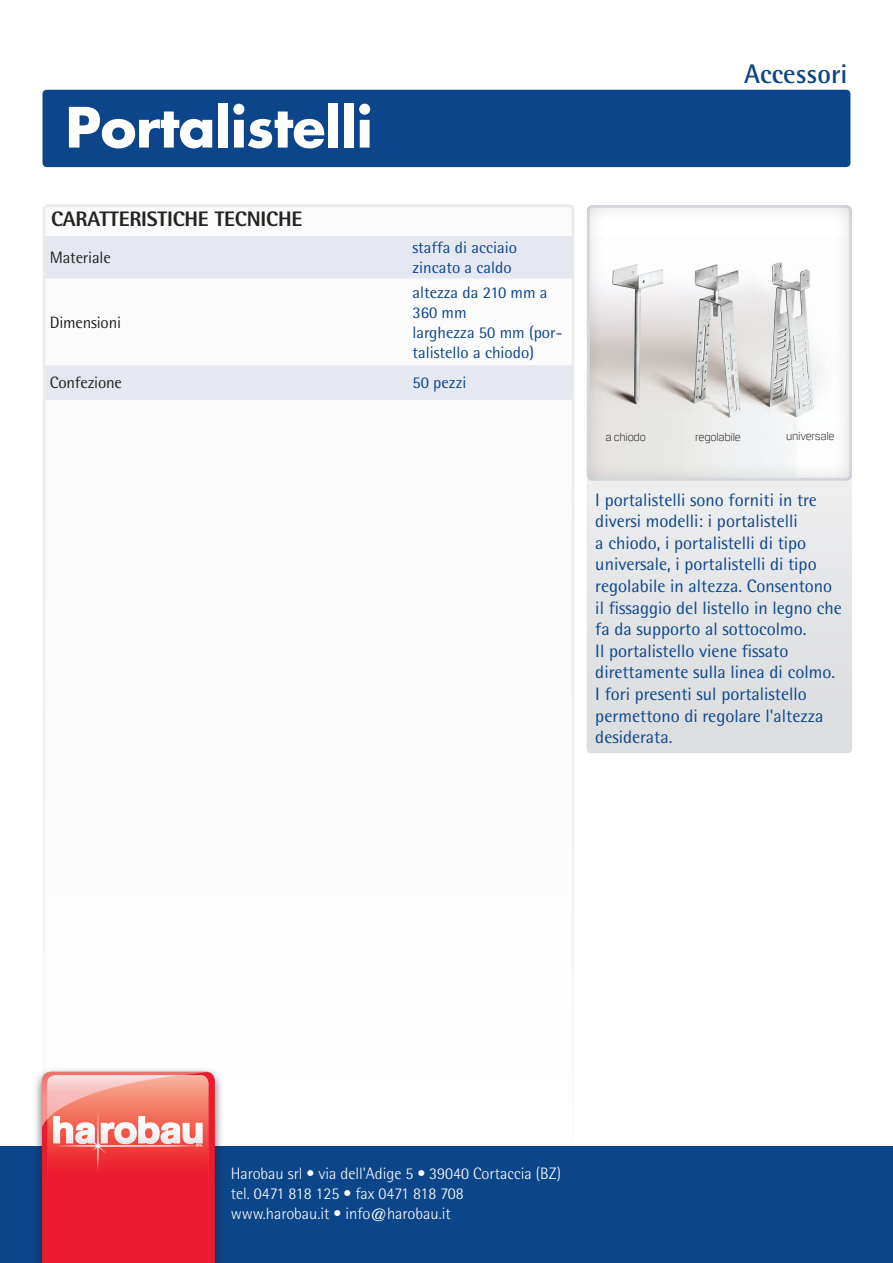
<style>
.page{position:relative;width:893px;height:1263px;background:#fff}
.page>*{position:absolute;margin:0;border:0;box-sizing:border-box;transform-origin:0 0}
.t1{font:700 54px "Futura";letter-spacing:-.01em;color:#fff}
.t2{font:700 27px "Rotis Semi Sans Std";color:#0c4589}
.t3{font:800 21px "Rotis Semi Sans Std";letter-spacing:-.01em;color:#21241f}
.t4{font:18px/21.6px "Rotis Semi Sans Std";color:#0c4589}
.t5{font:300 16.5px/19.8px "Rotis Semi Sans Std";color:#fff}
.t6{font:16.5px/19.8px "Rotis Semi Sans Std";color:#0c4589}
.t7{font:16.5px "Rotis Semi Sans Std";letter-spacing:-.01em;color:#21241f}
.t8{font:300 12px "Breuer Text";letter-spacing:-.02em;color:#231f20}
</style>
<div class="page">
<div style="left:0;top:1146px;width:893px;height:117px;background:#0c4589"></div>
<img style="left:35px;top:1069px;width:187px;height:194px">
<div style="left:587px;top:456px;width:265px;height:297px;background:#dddee0;border-radius:4px"></div>
<div style="left:43px;top:90px;width:807px;height:77px;background:#0c4589;border-radius:4px"></div>
<div style="left:587px;top:203px;width:267px;height:279px;background:#231f20;opacity:.2"></div>
<svg style="left:45px;top:236px;width:527px;height:164px"></svg>
<p class="t1" style="left:65px;top:91px;width:309px">Portalistelli</p>
<p class="t3" style="left:51px;top:206px;width:253px">CARATTERISTICHE TECNICHE</p>
<p class="t7" style="left:50px;top:248px;width:63px">Materiale</p>
<p class="t6" style="left:412px;top:238px;width:106px">staffa di acciaio zincato a caldo</p>
<p class="t7" style="left:50px;top:312px;width:73px">Dimensioni</p>
<p class="t6" style="left:412px;top:282px;width:137px">altezza da 210 mm a<br>360 mm</p>
<p class="t6" style="left:412px;top:322px;width:151px">larghezza 50 mm (por&shy;talistello a chiodo)</p>
<p class="t7" style="left:50px;top:373px;width:74px">Confezione</p>
<p class="t6" style="left:412px;top:373px;width:55px">50 pezzi</p>
<p class="t2" style="left:744px;top:57px;width:105px">Accessori</p>
<p class="t8" style="left:605px;top:430px;width:42px">a chiodo</p>
<p class="t8" style="left:695px;top:430px;width:47px">regolabile</p>
<p class="t8" style="left:786px;top:430px;width:50px">universale</p>
<p class="t4" style="left:595px;top:488px;width:248px">I portalistelli sono forniti in tre diversi modelli: i portalistelli<br>a chiodo, i portalistelli di tipo universale, i portalistelli di tipo regolabile in altezza. Consentono il fissaggio del listello in legno che fa da supporto al sottocolmo.</p>
<p class="t4" style="left:595px;top:640px;width:241px">Il portalistello viene fissato direttamente sulla linea di colmo.</p>
<p class="t4" style="left:595px;top:683px;width:230px">I fori presenti sul portalistello permettono di regolare l'altezza desiderata.</p>
<p class="t5" style="left:231px;top:1163px;width:332px">Harobau srl • via dell'Adige 5 • 39040 Cortaccia (BZ) tel. 0471 818 125 • fax 0471 818 708 www.harobau.it • info@harobau.it</p>
</div>
